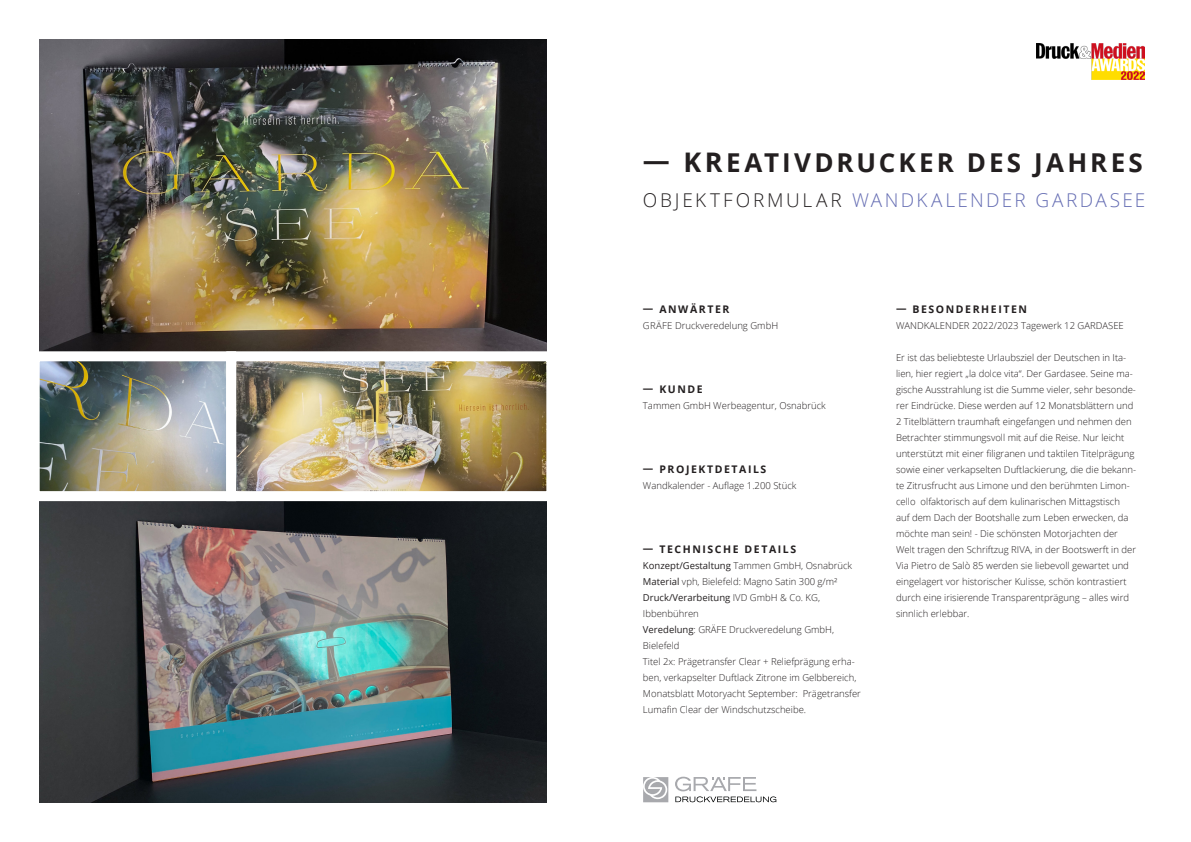
<style>
.page{position:relative;width:1191px;height:842px;background:#fff}
.page>*{position:absolute;margin:0;border:0;box-sizing:border-box;transform-origin:0 0}
.t1{font:700 26px "Open Sans";letter-spacing:.12em;color:#231f20}
.t2{font:300 19px "Open Sans";letter-spacing:.14em;color:#656db3}
.t3{font:700 10.5px "Open Sans";letter-spacing:.15em;color:#231f20}
.t4{font:300 9.5px/16px "Open Sans";color:#231f20}
.s1{font-size:27px}
.s2{color:#231f20}
.s3{font-weight:400}
</style>
<div class="page">
<img style="left:40px;top:40px;width:506px;height:311px">
<svg style="left:643px;top:777px;width:25px;height:25px"></svg>
<svg style="left:675px;top:777px;width:101px;height:25px"></svg>
<img style="left:1036px;top:43px;width:108px;height:37px">
<img style="left:40px;top:501px;width:506px;height:301px">
<img style="left:41px;top:362px;width:504px;height:128px">
<div style="left:30px;top:351px;width:206px;height:150px;border:10px solid #fff"></div>
<div style="left:226px;top:351px;width:330px;height:150px;border:10px solid #fff"></div>
<p class="t1" style="left:643px;top:145px;width:501px"><span class="s1">— KR</span>EATIVDRUCKER DES JAHRES</p>
<p class="t2" style="left:643px;top:187px;width:504px"><span class="s2">OBJEKTFORMULAR</span> WANDKALENDER GARDASEE</p>
<p class="t3" style="left:643px;top:301px;width:88px">— ANWÄRTER</p>
<p class="t4" style="left:643px;top:317px;width:137px">GRÄFE Druckveredelung GmbH</p>
<p class="t3" style="left:643px;top:381px;width:61px">— KUNDE</p>
<p class="t4" style="left:643px;top:397px;width:184px">Tammen GmbH Werbeagentur, Osnabrück</p>
<p class="t3" style="left:643px;top:461px;width:125px">— PROJEKTDETAILS</p>
<p class="t4" style="left:643px;top:477px;width:155px">Wandkalender - Auflage 1.200 Stück</p>
<p class="t3" style="left:643px;top:541px;width:155px">— TECHNISCHE DETAILS</p>
<p class="t4" style="left:643px;top:557px;width:211px"><span class="s3">Konzept/Gestaltung</span> Tammen GmbH, Osnabrück</p>
<p class="t4" style="left:643px;top:573px;width:196px"><span class="s3">Material</span> vph, Bielefeld: Magno Satin 300 g/m²</p>
<p class="t4" style="left:643px;top:589px;width:179px"><span class="s3">Druck/Verarbeitung</span> IVD GmbH &amp; Co. KG,<br>Ibbenbühren</p>
<p class="t4" style="left:643px;top:621px;width:193px"><span class="s3">Veredelung</span>: GRÄFE Druckveredelung GmbH,<br>Bielefeld</p>
<p class="t4" style="left:643px;top:653px;width:215px">Titel 2x: Prägetransfer Clear + Reliefprägung erha&shy;ben, verkapselter Duftlack Zitrone im Gelbbereich,</p>
<p class="t4" style="left:643px;top:685px;width:219px">Monatsblatt Motoryacht September: Prägetransfer<br>Lumafin Clear der Windschutzscheibe.</p>
<p class="t3" style="left:896px;top:301px;width:132px">— BESONDERHEITEN</p>
<p class="t4" style="left:896px;top:317px;width:229px">WANDKALENDER 2022/2023 Tagewerk 12 GARDASEE</p>
<p class="t4" style="left:896px;top:349px;width:241px">Er ist das beliebteste Urlaubsziel der Deutschen in Ita&shy;lien, hier regiert „la dolce vita“. Der Gardasee. Seine ma&shy;gische Ausstrahlung ist die Summe vieler, sehr besonde&shy;rer Eindrücke. Diese werden auf 12 Monatsblättern und 2 Titelblättern traumhaft eingefangen und nehmen den Betrachter stimmungsvoll mit auf die Reise. Nur leicht unterstützt mit einer filigranen und taktilen Titelprägung sowie einer verkapselten Duftlackierung, die die bekann&shy;te Zitrusfrucht aus Limone und den berühmten Limon&shy;cello olfaktorisch auf dem kulinarischen Mittagstisch<br>auf dem Dach der Bootshalle zum Leben erwecken, da möchte man sein! - Die schönsten Motorjachten der Welt tragen den Schriftzug RIVA, in der Bootswerft in der Via Pietro de Salò 85 werden sie liebevoll gewartet und eingelagert vor historischer Kulisse, schön kontrastiert durch eine irisierende Transparentprägung – alles wird sinnlich erlebbar.</p>
</div>
